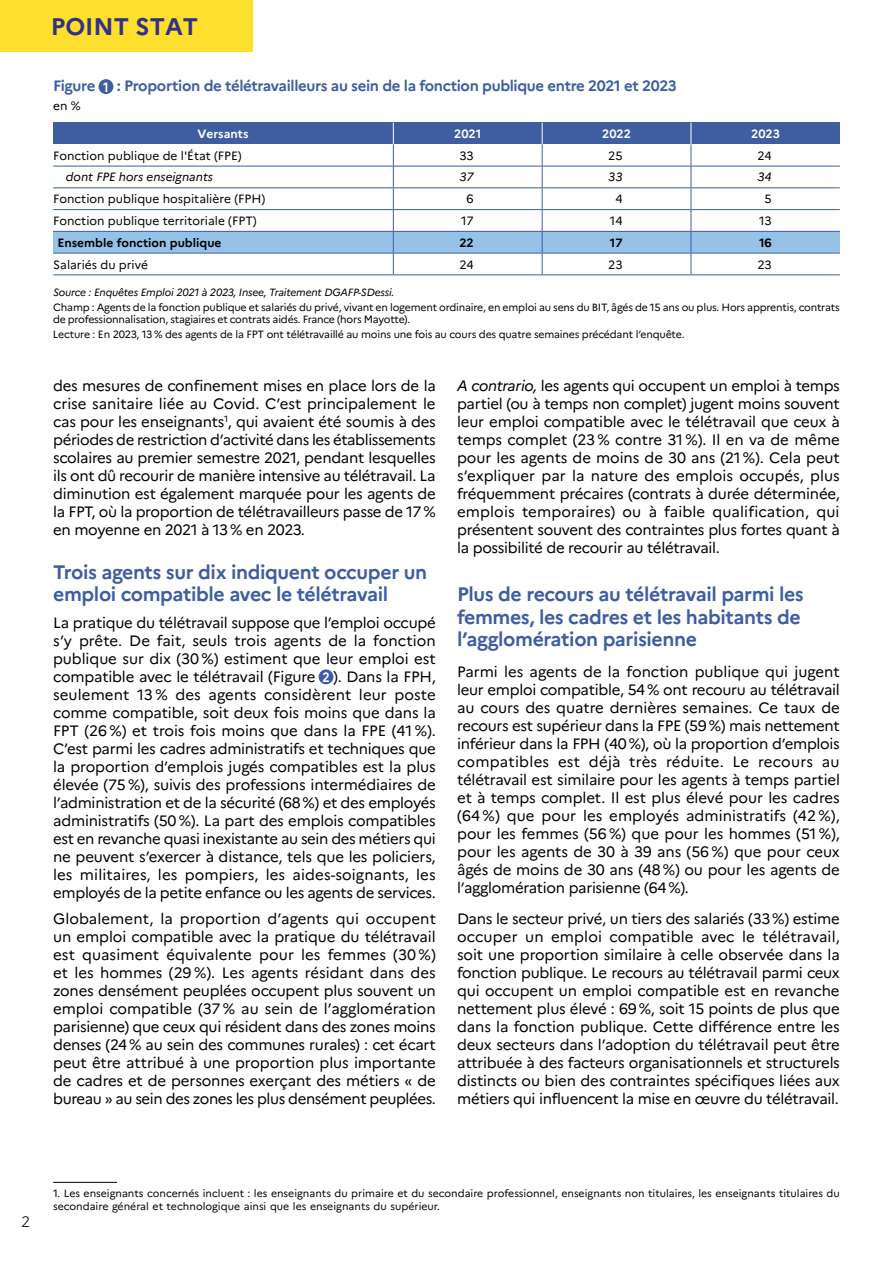
<style>
.page{position:relative;width:893px;height:1263px;background:#fff}
.page>*{position:absolute;margin:0;border:0;box-sizing:border-box;transform-origin:0 0}
.t1{font:700 24px "Marianne";color:#333187}
.t2{font:700 19.5px/22.5px "Marianne";letter-spacing:-.02em;color:#3f5da1}
.t3{font:15px/18px "Marianne";letter-spacing:-.02em;color:#000;text-align:justify}
.t4{font:700 15px "Marianne";letter-spacing:-.025em;color:#3f5da1}
.t5{font:300 15px "Marianne";color:#000}
.t6{font:12px "Marianne";color:#000}
.t7{font:700 12px "Marianne";color:#000}
.t8{font:italic 12px "Marianne";color:#000}
.t9{font:700 12px "Marianne";color:#fff}
.t10{font:10.5px/12.6px "Marianne";letter-spacing:-.015em;color:#000}
.t11{font:italic 10.5px "Marianne";letter-spacing:-.015em;color:#000}
.s1{font-size:13.5px;color:#fff}
.s2{font-weight:700;font-size:13.5px;color:#fff}
.s3{font-style:italic}
</style>
<div class="page">
<div style="left:0;top:0;width:252px;height:52px;background:#fddf2e"></div>
<div style="left:319px;top:669px;width:14px;height:15px;background:#3f5da1;border-radius:50%"></div>
<div style="left:53px;top:123px;width:340px;height:21px;background:#3f5da1"></div>
<div style="left:393px;top:123px;width:149px;height:21px;background:#3f5da1"></div>
<div style="left:542px;top:123px;width:149px;height:21px;background:#3f5da1"></div>
<div style="left:691px;top:123px;width:149px;height:21px;background:#3f5da1"></div>
<div style="left:53px;top:231px;width:340px;height:22px;background:#97c2e8"></div>
<div style="left:393px;top:231px;width:149px;height:22px;background:#97c2e8"></div>
<div style="left:542px;top:231px;width:149px;height:22px;background:#97c2e8"></div>
<div style="left:691px;top:231px;width:149px;height:22px;background:#97c2e8"></div>
<svg style="left:542px;top:123px;width:1px;height:151px"></svg>
<svg style="left:691px;top:123px;width:1px;height:151px"></svg>
<svg style="left:393px;top:123px;width:1px;height:151px"></svg>
<hr style="left:53px;top:187px;width:340px;height:1px;background:#3f5da1">
<hr style="left:393px;top:187px;width:149px;height:1px;background:#3f5da1">
<hr style="left:542px;top:187px;width:149px;height:1px;background:#3f5da1">
<hr style="left:691px;top:187px;width:149px;height:1px;background:#3f5da1">
<hr style="left:53px;top:209px;width:340px;height:1px;background:#3f5da1">
<hr style="left:393px;top:209px;width:149px;height:1px;background:#3f5da1">
<hr style="left:542px;top:209px;width:149px;height:1px;background:#3f5da1">
<hr style="left:691px;top:209px;width:149px;height:1px;background:#3f5da1">
<hr style="left:53px;top:231px;width:340px;height:1px;background:#3f5da1">
<hr style="left:393px;top:231px;width:149px;height:1px;background:#3f5da1">
<hr style="left:542px;top:231px;width:149px;height:1px;background:#3f5da1">
<hr style="left:691px;top:231px;width:149px;height:1px;background:#3f5da1">
<hr style="left:53px;top:253px;width:340px;height:1px;background:#3f5da1">
<hr style="left:393px;top:253px;width:149px;height:1px;background:#3f5da1">
<hr style="left:542px;top:253px;width:149px;height:1px;background:#3f5da1">
<hr style="left:691px;top:253px;width:149px;height:1px;background:#3f5da1">
<hr style="left:53px;top:274px;width:340px;height:1px;background:#3f5da1">
<hr style="left:393px;top:274px;width:149px;height:1px;background:#3f5da1">
<hr style="left:542px;top:274px;width:149px;height:1px;background:#3f5da1">
<hr style="left:691px;top:274px;width:149px;height:1px;background:#3f5da1">
<hr style="left:53px;top:166px;width:340px;height:1px;background:#3f5da1">
<hr style="left:393px;top:166px;width:149px;height:1px;background:#3f5da1">
<hr style="left:542px;top:166px;width:149px;height:1px;background:#3f5da1">
<hr style="left:691px;top:166px;width:149px;height:1px;background:#3f5da1">
<div style="left:99px;top:79px;width:14px;height:15px;background:#3f5da1;border-radius:50%"></div>
<hr style="left:53px;top:1182px;width:64px;height:1px;background:#000">
<h1 class="t1" style="left:51px;top:12px;width:149px">POINT STAT</h1>
<p class="t4" style="left:53px;top:77px;width:625px">Figure <span class="s1">1</span> : Proportion de télétravailleurs au sein de la fonction publique entre 2021 et 2023</p>
<p class="t6" style="left:53px;top:98px;width:29px">en %</p>
<p class="t9" style="left:198px;top:126px;width:53px">Versants</p>
<p class="t9" style="left:454px;top:126px;width:29px">2021</p>
<p class="t9" style="left:602px;top:126px;width:30px">2022</p>
<p class="t9" style="left:751px;top:126px;width:30px">2023</p>
<p class="t6" style="left:53px;top:148px;width:190px">Fonction publique de l'État (FPE)</p>
<p class="t6" style="left:459px;top:148px;width:16px">33</p>
<p class="t6" style="left:608px;top:148px;width:16px">25</p>
<p class="t6" style="left:757px;top:148px;width:16px">24</p>
<p class="t8" style="left:66px;top:170px;width:149px">dont FPE hors enseignants</p>
<p class="t8" style="left:459px;top:170px;width:16px">37</p>
<p class="t8" style="left:608px;top:170px;width:16px">33</p>
<p class="t8" style="left:757px;top:170px;width:16px">34</p>
<p class="t6" style="left:53px;top:192px;width:214px">Fonction publique hospitalière (FPH)</p>
<p class="t6" style="left:467px;top:192px;width:9px">6</p>
<p class="t6" style="left:615px;top:192px;width:9px">4</p>
<p class="t6" style="left:765px;top:192px;width:9px">5</p>
<p class="t6" style="left:53px;top:213px;width:205px">Fonction publique territoriale (FPT)</p>
<p class="t6" style="left:461px;top:213px;width:14px">17</p>
<p class="t6" style="left:610px;top:213px;width:14px">14</p>
<p class="t6" style="left:759px;top:213px;width:14px">13</p>
<p class="t7" style="left:57px;top:235px;width:166px">Ensemble fonction publique</p>
<p class="t7" style="left:459px;top:235px;width:16px">22</p>
<p class="t7" style="left:610px;top:235px;width:14px">17</p>
<p class="t7" style="left:759px;top:235px;width:14px">16</p>
<p class="t6" style="left:53px;top:257px;width:96px">Salariés du privé</p>
<p class="t6" style="left:459px;top:257px;width:16px">24</p>
<p class="t6" style="left:608px;top:257px;width:16px">23</p>
<p class="t6" style="left:757px;top:257px;width:16px">23</p>
<p class="t11" style="left:53px;top:286px;width:343px">Source : Enquêtes Emploi 2021 à 2023, Insee, Traitement DGAFP-SDessi.</p>
<p class="t10" style="left:53px;top:301px;width:788px">Champ : Agents de la fonction publique et salariés du privé, vivant en logement ordinaire, en emploi au sens du BIT, âgés de 15 ans ou plus. Hors apprentis, contrats de professionnalisation, stagiaires et contrats aidés. France (hors Mayotte).</p>
<p class="t10" style="left:53px;top:328px;width:633px">Lecture : En 2023, 13 % des agents de la FPT ont télétravaillé au moins une fois au cours des quatre semaines précédant l’enquête.</p>
<p class="t3" style="left:53px;top:376px;width:384px">des mesures de confinement mises en place lors de la crise sanitaire liée au Covid. C’est principalement le cas pour les enseignants<sup>1</sup>, qui avaient été soumis à des périodes de restriction d’activité dans les établissements scolaires au premier semestre 2021, pendant lesquelles ils ont dû recourir de manière intensive au télétravail. La diminution est également marquée pour les agents de la FPT, où la proportion de télétravailleurs passe de 17% en moyenne en 2021 à 13% en 2023.</p>
<h2 class="t2" style="left:53px;top:560px;width:375px">Trois agents sur dix indiquent occuper un emploi compatible avec le télétravail</h2>
<p class="t3" style="left:53px;top:613px;width:384px">La pratique du télétravail suppose que l’emploi occupé s’y prête. De fait, seuls trois agents de la fonction publique sur dix (30 %) estiment que leur emploi est compatible avec le télétravail (Figure <span class="s2">2</span> ). Dans la FPH, seulement 13 % des agents considèrent leur poste comme compatible, soit deux fois moins que dans la FPT (26 %) et trois fois moins que dans la FPE (41 %).<br>C’est parmi les cadres administratifs et techniques que la proportion d’emplois jugés compatibles est la plus élevée (75 %), suivis des professions intermédiaires de l’administration et de la sécurité (68%) et des employés administratifs (50 %). La part des emplois compatibles est en revanche quasi inexistante au sein des métiers qui ne peuvent s’exercer à distance, tels que les policiers, les militaires, les pompiers, les aides-soignants, les employés de la petite enfance ou les agents de services.</p>
<p class="t3" style="left:53px;top:910px;width:384px">Globalement, la proportion d’agents qui occupent un emploi compatible avec la pratique du télétravail est quasiment équivalente pour les femmes (30 %) et les hommes (29 %). Les agents résidant dans des zones densément peuplées occupent plus souvent un emploi compatible (37 % au sein de l’agglomération parisienne) que ceux qui résident dans des zones moins denses (24% au sein des communes rurales) : cet écart peut être attribué à une proportion plus importante de cadres et de personnes exerçant des métiers « de bureau » au sein des zones les plus densément peuplées.</p>
<p class="t3" style="left:457px;top:376px;width:384px"><span class="s3">A contrario,</span> les agents qui occupent un emploi à temps partiel (ou à temps non complet) jugent moins souvent leur emploi compatible avec le télétravail que ceux à temps complet (23 % contre 31 %). Il en va de même pour les agents de moins de 30 ans (21 %). Cela peut s’expliquer par la nature des emplois occupés, plus fréquemment précaires (contrats à durée déterminée, emplois temporaires) ou à faible qualification, qui présentent souvent des contraintes plus fortes quant à la possibilité de recourir au télétravail.</p>
<h2 class="t2" style="left:457px;top:583px;width:348px">Plus de recours au télétravail parmi les femmes, les cadres et les habitants de l’agglomération parisienne</h2>
<p class="t3" style="left:457px;top:663px;width:384px">Parmi les agents de la fonction publique qui jugent leur emploi compatible, 54% ont recouru au télétravail au cours des quatre dernières semaines. Ce taux de recours est supérieur dans la FPE (59%) mais nettement inférieur dans la FPH (40%), où la proportion d’emplois compatibles est déjà très réduite. Le recours au télétravail est similaire pour les agents à temps partiel et à temps complet. Il est plus élevé pour les cadres (64 %) que pour les employés administratifs (42 %), pour les femmes (56 %) que pour les hommes (51 %), pour les agents de 30 à 39 ans (56 %) que pour ceux âgés de moins de 30 ans (48 %) ou pour les agents de l’agglomération parisienne (64%).</p>
<p class="t3" style="left:457px;top:910px;width:384px">Dans le secteur privé, un tiers des salariés (33%) estime occuper un emploi compatible avec le télétravail, soit une proportion similaire à celle observée dans la fonction publique. Le recours au télétravail parmi ceux qui occupent un emploi compatible est en revanche nettement plus élevé : 69%, soit 15 points de plus que dans la fonction publique. Cette différence entre les deux secteurs dans l’adoption du télétravail peut être attribuée à des facteurs organisationnels et structurels distincts ou bien des contraintes spécifiques liées aux métiers qui influencent la mise en œuvre du télétravail.</p>
<p class="t5" style="left:21px;top:1213px;width:10px">2</p>
<p class="t10" style="left:53px;top:1187px;width:788px">1. Les enseignants concernés incluent : les enseignants du primaire et du secondaire professionnel, enseignants non titulaires, les enseignants titulaires du secondaire général et technologique ainsi que les enseignants du supérieur.</p>
</div>
